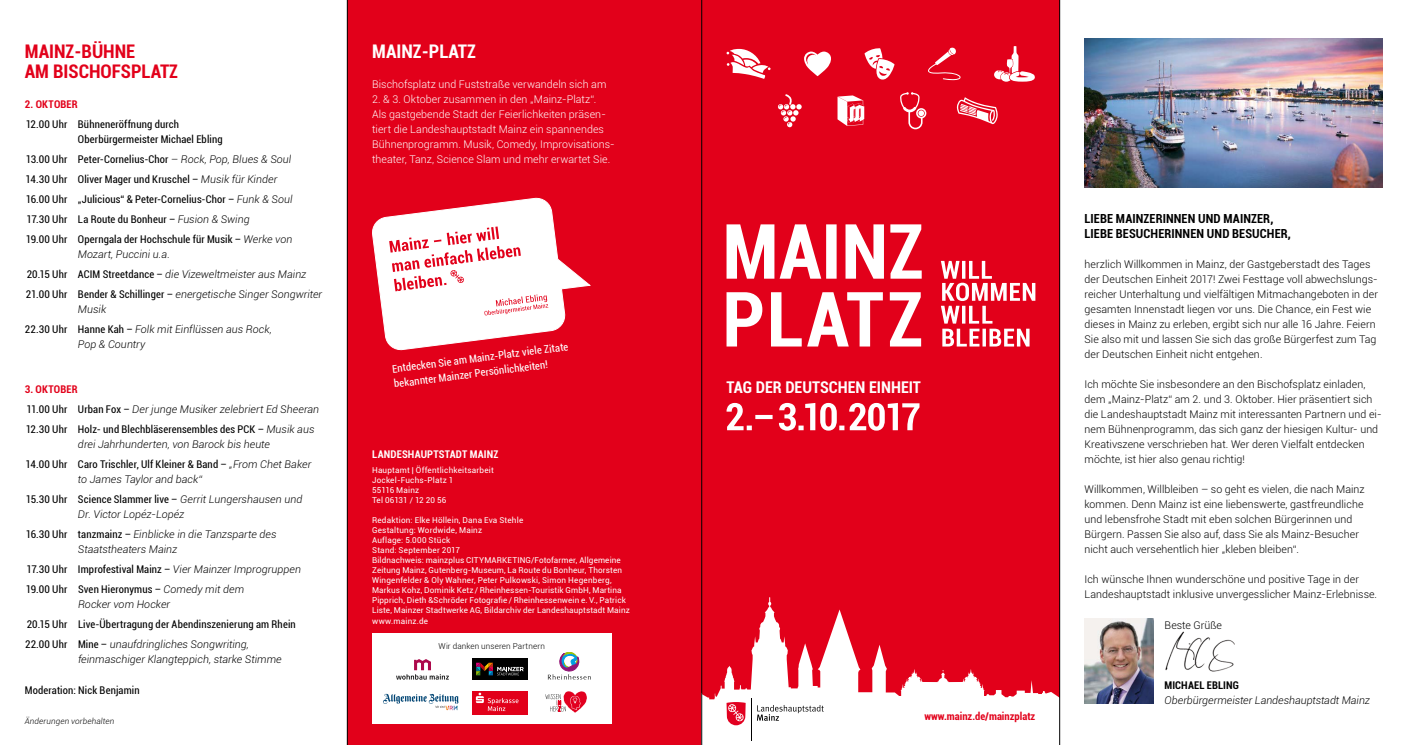
<style>
.page{position:relative;width:1407px;height:745px;background:#fff}
.page>*{position:absolute;margin:0;border:0;box-sizing:border-box;transform-origin:0 0}
.t1{font:700 condensed 18.75px/20px "Roboto";color:#e2001a}
.t2{font:700 condensed 18.75px "Roboto";color:#fff}
.t3{font:700 condensed 16.12px "Roboto";color:#fff}
.t4{font:700 condensed 12.5px/15px "Roboto";letter-spacing:.005em;color:#000}
.t5{font:300 10.62px/15px "Roboto";letter-spacing:.005em;color:#000}
.t6{font:italic 300 10.62px/20px "Roboto";letter-spacing:.005em;color:#000}
.t7{font:condensed 10.62px/20px "Roboto";letter-spacing:.015em;color:#000}
.t8{font:300 10.62px/15px "Roboto";letter-spacing:.005em;color:#fff}
.t9{font:condensed 10.62px/15.1px "Roboto";color:#fff}
.t10{font:700 condensed 10.62px "Roboto";color:#e2001a}
.t11{font:700 condensed 10.62px "Roboto";letter-spacing:.015em;color:#fff}
.t12{font:700 condensed 10.62px "Roboto";letter-spacing:.01em;color:#000}
.t13{font:8.12px/10px "Roboto";letter-spacing:.02em;color:#fff}
.t14{font:300 8.12px "Roboto";letter-spacing:.015em;color:#000}
.t15{font:italic 300 8.12px "Roboto";letter-spacing:.015em;color:#000}
.s1{font-weight:300;font-style:italic;font-stretch:normal}
.s2{font-weight:400;font-style:normal;font-stretch:condensed}
.s3{font-weight:700;color:#e2001a}
</style>
<div class="page">
<div style="left:347px;top:0;width:712px;height:744px;background:#e2001a"></div>
<svg style="left:702px;top:596px;width:359px;height:146px"></svg>
<svg style="left:726px;top:292px;width:195px;height:54px"></svg>
<svg style="left:726px;top:224px;width:196px;height:54px"></svg>
<svg style="left:941px;top:261px;width:94px;height:85px"></svg>
<svg style="left:804px;top:52px;width:27px;height:24px"></svg>
<svg style="left:994px;top:46px;width:41px;height:36px"></svg>
<svg style="left:928px;top:47px;width:32px;height:33px"></svg>
<svg style="left:864px;top:48px;width:30px;height:32px"></svg>
<svg style="left:726px;top:49px;width:44px;height:30px"></svg>
<svg style="left:778px;top:94px;width:24px;height:33px"></svg>
<svg style="left:956px;top:97px;width:42px;height:27px"></svg>
<svg style="left:837px;top:95px;width:27px;height:31px"></svg>
<svg style="left:900px;top:92px;width:26px;height:37px"></svg>
<svg style="left:726px;top:402px;width:193px;height:28px"></svg>
<svg style="left:372px;top:197px;width:219px;height:153px"></svg>
<img style="left:1084px;top:38px;width:298px;height:150px">
<img style="left:1165px;top:631px;width:69px;height:40px">
<img style="left:1084px;top:618px;width:70px;height:85px">
<hr style="left:702px;top:742px;width:360px;height:2px;background:#fff">
<div style="left:372px;top:633px;width:239px;height:90px;background:#fff"></div>
<div style="left:472px;top:690px;width:56px;height:24px;background:#e2001a"></div>
<svg style="left:476px;top:692px;width:42px;height:18px"></svg>
<svg style="left:545px;top:691px;width:42px;height:21px"></svg>
<svg style="left:757px;top:704px;width:67px;height:16px"></svg>
<hr style="left:751px;top:698px;width:1px;height:42px;background:#000">
<svg style="left:726px;top:701px;width:19px;height:23px"></svg>
<svg style="left:383px;top:693px;width:75px;height:16px"></svg>
<svg style="left:396px;top:659px;width:53px;height:20px"></svg>
<svg style="left:548px;top:652px;width:43px;height:27px"></svg>
<div style="left:472px;top:658px;width:56px;height:21px;background:#000"></div>
<svg style="left:476px;top:662px;width:48px;height:13px"></svg>
<hr style="left:1059px;top:0;width:1px;height:744px;background:#000">
<hr style="left:701px;top:0;width:1px;height:744px;background:#000">
<hr style="left:347px;top:0;width:1px;height:744px;background:#000">
<h1 class="t1" style="left:25px;top:40px;width:155px">MAINZ-BÜHNE<br>AM BISCHOFSPLATZ</h1>
<p class="t10" style="left:25px;top:96px;width:54px">2. OKTOBER</p>
<p class="t7" style="left:78px;top:116px;width:146px;line-height:15px;text-indent:-52px">12.00 Uhr Bühneneröffnung durch<br>Oberbürgermeister Michael Ebling</p>
<p class="t7" style="left:26px;top:149px;width:268px">13.00 Uhr Peter-Cornelius-Chor <span class="s1">– Rock, Pop, Blues &amp; Soul </span>14.30 Uhr Oliver Mager und Kruschel – <span class="s1">Musik für Kinder </span>16.00 Uhr „Julicious“ &amp; Peter-Cornelius-Chor – <span class="s1">Funk &amp; Soul </span>17.30 Uhr La Route du Bonheur – <span class="s1">Fusion &amp; Swing<br></span>19.00 Uhr Operngala der Hochschule für Musik – <span class="s1">Werke von</span></p>
<p class="t6" style="left:26px;top:244px;width:298px;text-indent:52px">Mozart, Puccini u.a.<br><span class="s2">20.15 Uhr ACIM Streetdance –</span> die Vizeweltmeister aus Mainz<br><span class="s2">21.00 Uhr Bender &amp; Schillinger –</span> energetische Singer Songwriter</p>
<p class="t6" style="left:25px;top:299px;width:248px;text-indent:53px">Musik<br><span class="s2">22.30 Uhr Hanne Kah –</span> Folk mit Einflüssen aus Rock,</p>
<p class="t6" style="left:78px;top:334px;width:69px">Pop &amp; Country</p>
<p class="t7" style="left:25px;top:379px;width:296px"><span class="s3">3. OKTOBER<br></span>11.00 Uhr Urban Fox – <span class="s1">Der junge Musiker zelebriert Ed Sheeran<br></span>12.30 Uhr Holz- und Blechbläserensembles des PCK – <span class="s1">Musik aus</span></p>
<p class="t6" style="left:26px;top:434px;width:287px;text-indent:52px">drei Jahrhunderten, von Barock bis heute<br><span class="s2">14.00 Uhr Caro Trischler, Ulf Kleiner &amp; Band –</span> „From Chet Baker</p>
<p class="t6" style="left:26px;top:469px;width:278px;text-indent:52px">to James Taylor and back“<br><span class="s2">15.30 Uhr Science Slammer live –</span> Gerrit Lungershausen und</p>
<p class="t6" style="left:26px;top:504px;width:252px;text-indent:52px">Dr. Victor Lopéz-Lopéz<br><span class="s2">16.30 Uhr tanzmainz –</span> Einblicke in die Tanzsparte des</p>
<p class="t6" style="left:26px;top:539px;width:277px;text-indent:52px">Staatstheaters Mainz<br><span class="s2">17.30 Uhr Improfestival Mainz –</span> Vier Mainzer Improgruppen<br><span class="s2">19.00 Uhr Sven Hieronymus –</span> Comedy mit dem</p>
<p class="t6" style="left:78px;top:594px;width:94px">Rocker vom Hocker</p>
<p class="t7" style="left:25px;top:614px;width:272px">20.15 Uhr Live-Übertragung der Abendinszenierung am Rhein<br>22.00 Uhr Mine – <span class="s1">unaufdringliches Songwriting,</span></p>
<p class="t6" style="left:78px;top:649px;width:205px">feinmaschiger Klangteppich, starke Stimme</p>
<p class="t7" style="left:25px;top:679px;width:116px">Moderation: Nick Benjamin</p>
<p class="t15" style="left:25px;top:714px;width:91px">Änderungen vorbehalten</p>
<h1 class="t2" style="left:372px;top:38px;width:105px">MAINZ-PLATZ</h1>
<p class="t8" style="left:372px;top:76px;width:236px">Bischofsplatz und Fuststraße verwandeln sich am</p>
<p class="t8" style="left:372px;top:91px;width:244px">2. &amp; 3. Oktober zusammen in den „Mainz-Platz“.<br>Als gastgebende Stadt der Feierlichkeiten präsen&shy;tiert die Landeshauptstadt Mainz ein spannendes Bühnenprogramm. Musik, Comedy, Improvisations&shy;theater, Tanz, Science Slam und mehr erwartet Sie.</p>
<p class="t9" style="left:391px;top:360px;width:179px;rotate:-7deg">Entdecken Sie am Mainz-Platz viele Zitate bekannter Mainzer Persönlichkeiten!</p>
<p class="t11" style="left:372px;top:446px;width:128px">LANDESHAUPTSTADT MAINZ</p>
<p class="t13" style="left:372px;top:465px;width:123px">Hauptamt | Öffentlichkeitsarbeit<br>Jockel-Fuchs-Platz 1<br>55116 Mainz<br>Tel 06131 / 12 20 56</p>
<p class="t13" style="left:372px;top:515px;width:259px">Redaktion: Elke Höllein, Dana Eva Stehle<br>Gestaltung: Wordwide, Mainz<br>Auflage: 5.000 Stück<br>Stand: September 2017<br>Bildnachweis: mainzplus CITYMARKETING/Fotofarmer, Allgemeine Zeitung Mainz, Gutenberg-Museum, La Route du Bonheur, Thorsten Wingenfelder &amp; Oly Wahner, Peter Pulkowski, Simon Hegenberg, -Markus Kohz, Dominik Ketz / Rheinhessen-Touristik GmbH, Martina Pipprich, Dieth &amp;Schröder Fotografie / Rheinhessenwein e. V., Patrick Liste, Mainzer Stadtwerke AG, Bildarchiv der Landeshauptstadt Mainz www.mainz.de</p>
<p class="t14" style="left:439px;top:639px;width:108px">Wir danken unseren Partnern</p>
<h2 class="t3" style="left:726px;top:375px;width:196px">TAG DER DEUTSCHEN EINHEIT</h2>
<p class="t10" style="left:924px;top:708px;width:112px">www.mainz.de/mainzplatz</p>
<p class="t4" style="left:1084px;top:210px;width:208px">LIEBE MAINZERINNEN UND MAINZER,<br>LIEBE BESUCHERINNEN UND BESUCHER,</p>
<p class="t5" style="left:1084px;top:256px;width:295px">herzlich Willkommen in Mainz, der Gastgeberstadt des Tages der Deutschen Einheit 2017! Zwei Festtage voll abwechslungs&shy;reicher Unterhaltung und vielfältigen Mitmachangeboten in der gesamten Innenstadt liegen vor uns. Die Chance, ein Fest wie dieses in Mainz zu erleben, ergibt sich nur alle 16 Jahre. Feiern Sie also mit und lassen Sie sich das große Bürgerfest zum Tag der Deutschen Einheit nicht entgehen.</p>
<p class="t5" style="left:1084px;top:376px;width:299px">Ich möchte Sie insbesondere an den Bischofsplatz einladen, dem „Mainz-Platz“ am 2. und 3. Oktober. Hier präsentiert sich die Landeshauptstadt Mainz mit interessanten Partnern und ei&shy;nem Bühnenprogramm, das sich ganz der hiesigen Kultur- und Kreativszene verschrieben hat. Wer deren Vielfalt entdecken möchte, ist hier also genau richtig!</p>
<p class="t5" style="left:1084px;top:481px;width:282px">Willkommen, Willbleiben – so geht es vielen, die nach Mainz kommen. Denn Mainz ist eine liebenswerte, gastfreundliche und lebensfrohe Stadt mit eben solchen Bürgerinnen und Bürgern. Passen Sie also auf, dass Sie als Mainz-Besucher nicht auch versehentlich hier „kleben bleiben“.</p>
<p class="t5" style="left:1084px;top:571px;width:294px">Ich wünsche Ihnen wunderschöne und positive Tage in der<br>Landeshauptstadt inklusive unvergesslicher Mainz-Erlebnisse.</p>
<p class="t5" style="left:1164px;top:616px;width:59px">Beste Grüße</p>
<p class="t12" style="left:1164px;top:677px;width:76px">MICHAEL EBLING</p>
<p class="t6" style="left:1164px;top:689px;width:207px">Oberbürgermeister Landeshauptstadt Mainz</p>
</div>
